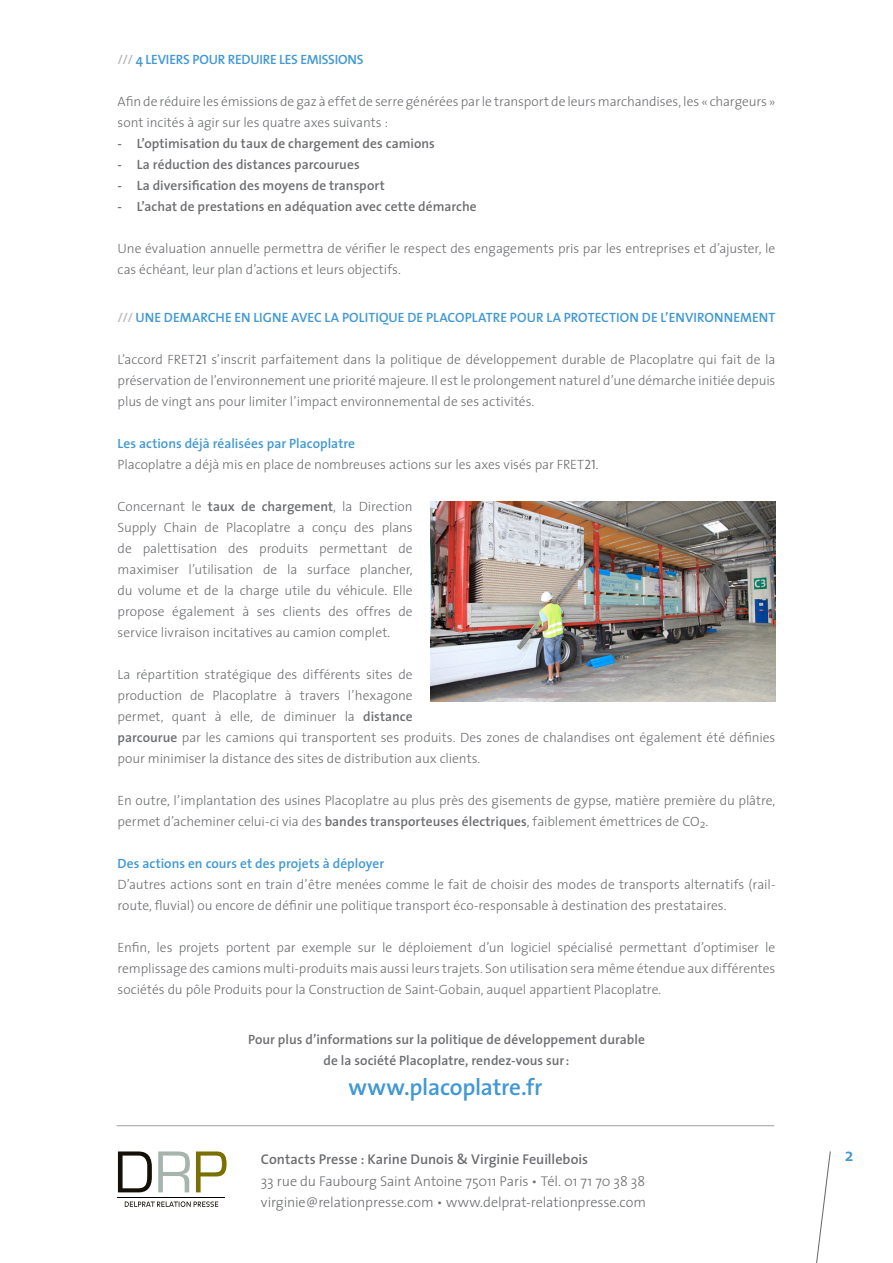
<style>
.page{position:relative;width:893px;height:1263px;background:#fff}
.page>*{position:absolute;margin:0;border:0;box-sizing:border-box;transform-origin:0 0}
.t1{font:600 23.25px "The Sans";letter-spacing:-.01em;color:#4198d3}
.t2{font:600 18px "The Sans";color:#4198d3}
.t3{font:300 14.25px/21.3px "The Sans";letter-spacing:-.01em;color:#6d6e71}
.t4{font:600 14.25px "The Sans";color:#6d6e71}
.t5{font:300 13.5px/21px "The Sans";color:#6d6e71}
.t6{font:600 13.5px/21px "The Sans";letter-spacing:.005em;color:#6d6e71;text-align:center}
.t7{font:600 13.5px "The Sans";color:#4198d3}
.s1{color:#b9bbbd}
.s2{font-family:"The Sans Semi Light Caps";font-weight:400}
.s3{font-weight:600;color:#4198d3}
.s4{font-weight:600}
</style>
<div class="page">
<svg style="left:816px;top:1151px;width:15px;height:112px"></svg>
<svg style="left:196px;top:1151px;width:31px;height:41px"></svg>
<svg style="left:158px;top:1151px;width:32px;height:41px"></svg>
<svg style="left:118px;top:1151px;width:34px;height:41px"></svg>
<svg style="left:125px;top:1201px;width:93px;height:6px"></svg>
<hr style="left:118px;top:1198px;width:107px;height:1px;background:#000">
<hr style="left:117px;top:1125px;width:657px;height:1px;background:#9d9fa2">
<img style="left:431px;top:502px;width:344px;height:200px">
<p class="t7" style="left:118px;top:48px;width:247px"><span class="s1">///</span> 4 LEVIERS POUR REDUIRE LES EMISSIONS</p>
<p class="t5" style="left:118px;top:90px;width:659px">Afin de réduire les émissions de gaz à effet de serre générées par le transport de leurs marchandises, les «chargeurs » sont incités à agir sur les quatre axes suivants :</p>
<p class="t6" style="left:118px;top:132px;width:319px">- L’optimisation du taux de chargement des camions</p>
<p class="t6" style="left:118px;top:153px;width:244px">- La réduction des distances parcourues</p>
<p class="t6" style="left:118px;top:174px;width:269px">- La diversification des moyens de transport</p>
<p class="t6" style="left:118px;top:195px;width:361px">- L’achat de prestations en adéquation avec cette démarche</p>
<p class="t5" style="left:118px;top:237px;width:659px">Une évaluation annuelle permettra de vérifier le respect des engagements pris par les entreprises et d’ajuster, le cas échéant, leur plan d’actions et leurs objectifs.</p>
<p class="t7" style="left:118px;top:306px;width:659px"><span class="s1">///</span> UNE DEMARCHE EN LIGNE AVEC LA POLITIQUE DE PLACOPLATRE POUR LA PROTECTION DE L’ENVIRONNEMENT</p>
<p class="t5" style="left:118px;top:348px;width:659px;text-align:justify">L’accord FRET<span class="s2">21</span> s’inscrit parfaitement dans la politique de développement durable de Placoplatre qui fait de la préservation de l’environnement une priorité majeure. Il est le prolongement naturel d’une démarche initiée depuis plus de vingt ans pour limiter l’impact environnemental de ses activités.</p>
<p class="t5" style="left:118px;top:432px;width:483px"><span class="s3">Les actions déjà réalisées par Placoplatre<br></span>Placoplatre a déjà mis en place de nombreuses actions sur les axes visés par FRET<span class="s2">21</span>.</p>
<p class="t5" style="left:118px;top:495px;width:297px;text-align:justify">Concernant le <span class="s4">taux de chargement</span>, la Direction Supply Chain de Placoplatre a conçu des plans de palettisation des produits permettant de maximiser l’utilisation de la surface plancher, du volume et de la charge utile du véhicule. Elle propose également à ses clients des offres de service livraison incitatives au camion complet.</p>
<p class="t5" style="left:118px;top:663px;width:659px">La répartition stratégique des différents sites de<br>production de Placoplatre à travers l’hexagone<br>permet, quant à elle, de diminuer la <span class="s4">distance<br>parcourue</span> par les camions qui transportent ses produits. Des zones de chalandises ont également été définies pour minimiser la distance des sites de distribution aux clients.</p>
<p class="t5" style="left:118px;top:790px;width:659px">En outre, l’implantation des usines Placoplatre au plus près des gisements de gypse, matière première du plâtre, permet d’acheminer celui-ci via des <span class="s4">bandes transporteuses électriques</span>, faiblement émettrices de CO<sub>2</sub>.</p>
<p class="t7" style="left:118px;top:852px;width:268px">Des actions en cours et des projets à déployer</p>
<p class="t5" style="left:118px;top:873px;width:659px">D’autres actions sont en train d’être menées comme le fait de choisir des modes de transports alternatifs (rail&shy;route, fluvial) ou encore de définir une politique transport éco-responsable à destination des prestataires.</p>
<p class="t5" style="left:118px;top:936px;width:659px;text-align:justify">Enfin, les projets portent par exemple sur le déploiement d’un logiciel spécialisé permettant d’optimiser le remplissage des camions multi-produits mais aussi leurs trajets. Son utilisation sera même étendue aux différentes sociétés du pôle Produits pour la Construction de Saint-Gobain, auquel appartient Placoplatre.</p>
<p class="t6" style="left:248px;top:1028px;width:398px">Pour plus d’informations sur la politique de développement durable de la société Placoplatre, rendez-vous sur:</p>
<h1 class="t1" style="left:348px;top:1067px;width:195px">www.placoplatre.fr</h1>
<p class="t4" style="left:261px;top:1148px;width:329px">Contacts Presse : Karine Dunois &amp; Virginie Feuillebois</p>
<p class="t3" style="left:261px;top:1170px;width:387px">33 rue du Faubourg Saint Antoine 75011 Paris • Tél. 01 71 70 38 38 virginie@relationpresse.com • www.delprat-relationpresse.com</p>
<h2 class="t2" style="left:845px;top:1140px;width:10px">2</h2>
</div>
